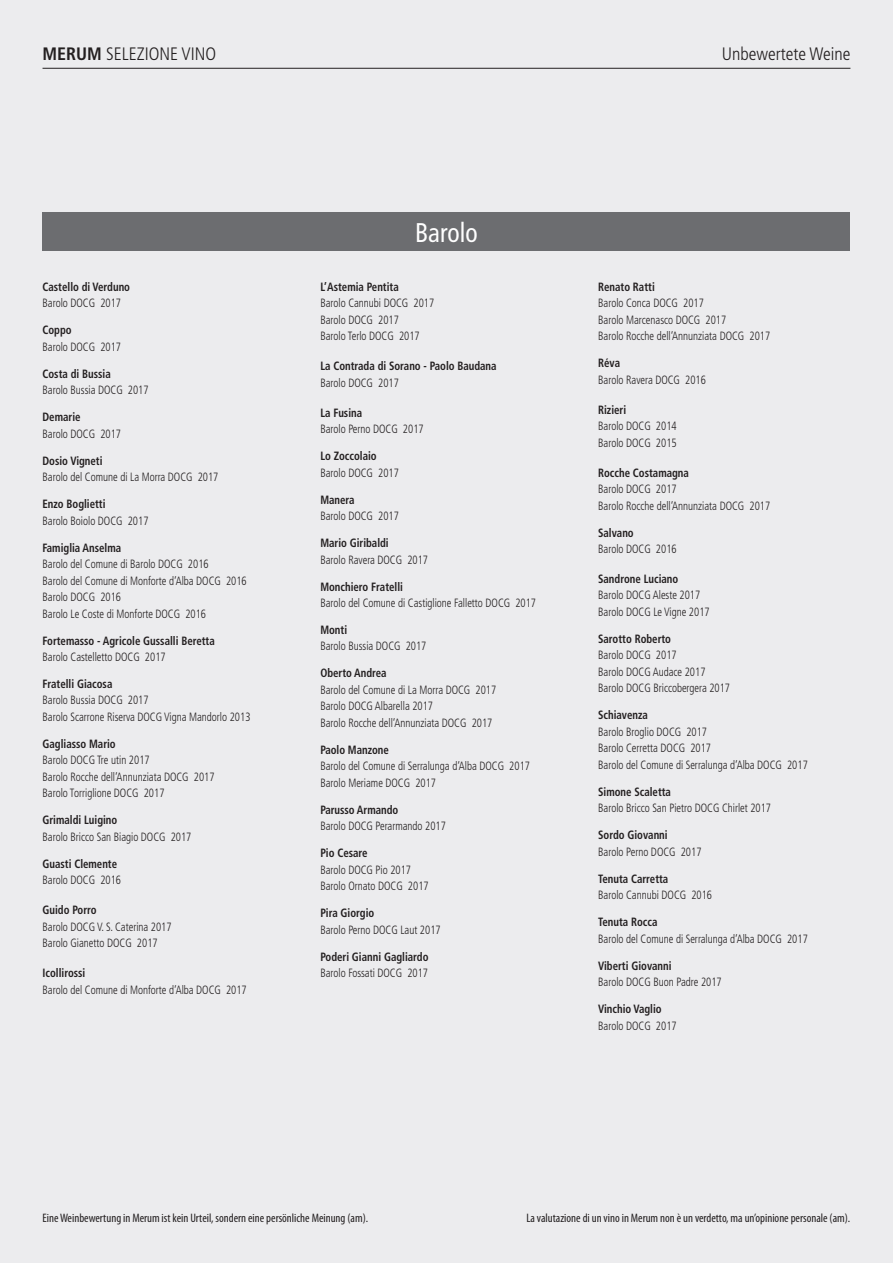
<style>
.page{position:relative;width:893px;height:1263px;background:#ececee}
.page>*{position:absolute;margin:0;border:0;box-sizing:border-box;transform-origin:0 0}
.t1{font:condensed 27px "Frutiger";color:#fff;scale:.94 1}
.t2{font:300 condensed 18px "Frutiger";color:#231f20}
.t3{font:condensed 12.3px "Myriad Pro";color:#231f20}
.Wein{font:300 condensed 12px "Frutiger";color:#231f20;scale:.9 1}
._4{font:700 condensed 12px "Frutiger";color:#231f20;scale:.9 1}
.s1{font-weight:700}
</style>
<div class="page">
<hr style="left:43px;top:68px;width:807px;height:1px;background:#231f20">
<div style="left:43px;top:213px;width:807px;height:38px;background:#6c6d70"></div>
<p class="t2" style="left:43px;top:44px;width:175px"><span class="s1">MERUM</span> SELEZIONE VINO</p>
<p class="t2" style="left:722px;top:44px;width:130px">Unbewertete Weine</p>
<p class="_4" style="left:43px;top:279px;width:99px">Castello di Verduno</p>
<p class="Wein" style="left:43px;top:296px;width:89px">Barolo DOCG 2017</p>
<p class="_4" style="left:43px;top:323px;width:34px">Coppo</p>
<p class="Wein" style="left:43px;top:340px;width:89px">Barolo DOCG 2017</p>
<p class="_4" style="left:43px;top:366px;width:77px">Costa di Bussia</p>
<p class="Wein" style="left:43px;top:383px;width:119px">Barolo Bussia DOCG 2017</p>
<p class="_4" style="left:43px;top:410px;width:44px">Demarie</p>
<p class="Wein" style="left:43px;top:427px;width:89px">Barolo DOCG 2017</p>
<p class="_4" style="left:43px;top:453px;width:68px">Dosio Vigneti</p>
<p class="Wein" style="left:43px;top:470px;width:197px">Barolo del Comune di La Morra DOCG 2017</p>
<p class="_4" style="left:43px;top:497px;width:72px">Enzo Boglietti</p>
<p class="Wein" style="left:43px;top:514px;width:119px">Barolo Boiolo DOCG 2017</p>
<p class="_4" style="left:43px;top:540px;width:89px">Famiglia Anselma</p>
<p class="Wein" style="left:43px;top:557px;width:186px">Barolo del Comune di Barolo DOCG 2016</p>
<p class="Wein" style="left:43px;top:574px;width:228px">Barolo del Comune di Monforte d‘Alba DOCG 2016</p>
<p class="Wein" style="left:43px;top:590px;width:89px">Barolo DOCG 2016</p>
<p class="Wein" style="left:43px;top:606px;width:183px">Barolo Le Coste di Monforte DOCG 2016</p>
<p class="_4" style="left:43px;top:633px;width:193px">Fortemasso - Agricole Gussalli Beretta</p>
<p class="Wein" style="left:43px;top:650px;width:138px">Barolo Castelletto DOCG 2017</p>
<p class="_4" style="left:43px;top:677px;width:79px">Fratelli Giacosa</p>
<p class="Wein" style="left:43px;top:693px;width:119px">Barolo Bussia DOCG 2017</p>
<p class="Wein" style="left:43px;top:710px;width:233px">Barolo Scarrone Riserva DOCG Vigna Mandorlo 2013</p>
<p class="_4" style="left:43px;top:737px;width:83px">Gagliasso Mario</p>
<p class="Wein" style="left:43px;top:753px;width:121px">Barolo DOCG Tre utin 2017</p>
<p class="Wein" style="left:43px;top:770px;width:193px">Barolo Rocche dell‘Annunziata DOCG 2017</p>
<p class="Wein" style="left:43px;top:786px;width:137px">Barolo Torriglione DOCG 2017</p>
<p class="_4" style="left:43px;top:813px;width:85px">Grimaldi Luigino</p>
<p class="Wein" style="left:43px;top:830px;width:167px">Barolo Bricco San Biagio DOCG 2017</p>
<p class="_4" style="left:43px;top:856px;width:84px">Guasti Clemente</p>
<p class="Wein" style="left:43px;top:873px;width:89px">Barolo DOCG 2016</p>
<p class="_4" style="left:43px;top:903px;width:62px">Guido Porro</p>
<p class="Wein" style="left:43px;top:920px;width:145px">Barolo DOCG V. S. Caterina 2017</p>
<p class="Wein" style="left:43px;top:936px;width:129px">Barolo Gianetto DOCG 2017</p>
<p class="_4" style="left:43px;top:966px;width:49px">Icollirossi</p>
<p class="Wein" style="left:43px;top:983px;width:228px">Barolo del Comune di Monforte d‘Alba DOCG 2017</p>
<p class="t1" style="left:415px;top:217px;width:68px">Barolo</p>
<p class="_4" style="left:320px;top:279px;width:89px">L’Astemia Pentita</p>
<p class="Wein" style="left:320px;top:296px;width:128px">Barolo Cannubi DOCG 2017</p>
<p class="Wein" style="left:320px;top:313px;width:89px">Barolo DOCG 2017</p>
<p class="Wein" style="left:320px;top:329px;width:112px">Barolo Terlo DOCG 2017</p>
<p class="_4" style="left:320px;top:359px;width:197px">La Contrada di Sorano - Paolo Baudana</p>
<p class="Wein" style="left:320px;top:376px;width:89px">Barolo DOCG 2017</p>
<p class="_4" style="left:320px;top:405px;width:48px">La Fusina</p>
<p class="Wein" style="left:320px;top:422px;width:116px">Barolo Perno DOCG 2017</p>
<p class="_4" style="left:320px;top:449px;width:64px">Lo Zoccolaio</p>
<p class="Wein" style="left:320px;top:466px;width:89px">Barolo DOCG 2017</p>
<p class="_4" style="left:320px;top:492px;width:40px">Manera</p>
<p class="Wein" style="left:320px;top:509px;width:89px">Barolo DOCG 2017</p>
<p class="_4" style="left:320px;top:536px;width:78px">Mario Giribaldi</p>
<p class="Wein" style="left:320px;top:552px;width:121px">Barolo Ravera DOCG 2017</p>
<p class="_4" style="left:320px;top:579px;width:93px">Monchiero Fratelli</p>
<p class="Wein" style="left:320px;top:596px;width:241px">Barolo del Comune di Castiglione Falletto DOCG 2017</p>
<p class="_4" style="left:320px;top:623px;width:31px">Monti</p>
<p class="Wein" style="left:320px;top:639px;width:119px">Barolo Bussia DOCG 2017</p>
<p class="_4" style="left:320px;top:666px;width:75px">Oberto Andrea</p>
<p class="Wein" style="left:320px;top:683px;width:197px">Barolo del Comune di La Morra DOCG 2017</p>
<p class="Wein" style="left:320px;top:699px;width:127px">Barolo DOCG Albarella 2017</p>
<p class="Wein" style="left:320px;top:716px;width:193px">Barolo Rocche dell‘Annunziata DOCG 2017</p>
<p class="_4" style="left:320px;top:743px;width:78px">Paolo Manzone</p>
<p class="Wein" style="left:320px;top:759px;width:234px">Barolo del Comune di Serralunga d‘Alba DOCG 2017</p>
<p class="Wein" style="left:320px;top:776px;width:130px">Barolo Meriame DOCG 2017</p>
<p class="_4" style="left:320px;top:802px;width:88px">Parusso Armando</p>
<p class="Wein" style="left:320px;top:819px;width:141px">Barolo DOCG Perarmando 2017</p>
<p class="_4" style="left:320px;top:846px;width:54px">Pio Cesare</p>
<p class="Wein" style="left:320px;top:863px;width:102px">Barolo DOCG Pio 2017</p>
<p class="Wein" style="left:320px;top:879px;width:122px">Barolo Ornato DOCG 2017</p>
<p class="_4" style="left:320px;top:906px;width:62px">Pira Giorgio</p>
<p class="Wein" style="left:320px;top:923px;width:135px">Barolo Perno DOCG Laut 2017</p>
<p class="_4" style="left:320px;top:949px;width:122px">Poderi Gianni Gagliardo</p>
<p class="Wein" style="left:320px;top:966px;width:121px">Barolo Fossati DOCG 2017</p>
<p class="_4" style="left:598px;top:279px;width:64px">Renato Ratti</p>
<p class="Wein" style="left:598px;top:296px;width:119px">Barolo Conca DOCG 2017</p>
<p class="Wein" style="left:598px;top:313px;width:144px">Barolo Marcenasco DOCG 2017</p>
<p class="Wein" style="left:598px;top:329px;width:193px">Barolo Rocche dell‘Annunziata DOCG 2017</p>
<p class="_4" style="left:598px;top:356px;width:26px">Réva</p>
<p class="Wein" style="left:598px;top:373px;width:121px">Barolo Ravera DOCG 2016</p>
<p class="_4" style="left:598px;top:402px;width:33px">Rizieri</p>
<p class="Wein" style="left:598px;top:419px;width:89px">Barolo DOCG 2014</p>
<p class="Wein" style="left:598px;top:436px;width:89px">Barolo DOCG 2015</p>
<p class="_4" style="left:598px;top:465px;width:102px">Rocche Costamagna</p>
<p class="Wein" style="left:598px;top:482px;width:89px">Barolo DOCG 2017</p>
<p class="Wein" style="left:598px;top:498px;width:193px">Barolo Rocche dell‘Annunziata DOCG 2017</p>
<p class="_4" style="left:598px;top:525px;width:41px">Salvano</p>
<p class="Wein" style="left:598px;top:542px;width:89px">Barolo DOCG 2016</p>
<p class="_4" style="left:598px;top:572px;width:91px">Sandrone Luciano</p>
<p class="Wein" style="left:598px;top:588px;width:115px">Barolo DOCG Aleste 2017</p>
<p class="Wein" style="left:598px;top:605px;width:125px">Barolo DOCG Le Vigne 2017</p>
<p class="_4" style="left:598px;top:632px;width:83px">Sarotto Roberto</p>
<p class="Wein" style="left:598px;top:648px;width:89px">Barolo DOCG 2017</p>
<p class="Wein" style="left:598px;top:665px;width:121px">Barolo DOCG Audace 2017</p>
<p class="Wein" style="left:598px;top:681px;width:148px">Barolo DOCG Briccobergera 2017</p>
<p class="_4" style="left:598px;top:708px;width:57px">Schiavenza</p>
<p class="Wein" style="left:598px;top:725px;width:123px">Barolo Broglio DOCG 2017</p>
<p class="Wein" style="left:598px;top:741px;width:127px">Barolo Cerretta DOCG 2017</p>
<p class="Wein" style="left:598px;top:758px;width:234px">Barolo del Comune di Serralunga d‘Alba DOCG 2017</p>
<p class="_4" style="left:598px;top:784px;width:82px">Simone Scaletta</p>
<p class="Wein" style="left:598px;top:801px;width:194px">Barolo Bricco San Pietro DOCG Chirlet 2017</p>
<p class="_4" style="left:598px;top:828px;width:79px">Sordo Giovanni</p>
<p class="Wein" style="left:598px;top:845px;width:116px">Barolo Perno DOCG 2017</p>
<p class="_4" style="left:598px;top:871px;width:80px">Tenuta Carretta</p>
<p class="Wein" style="left:598px;top:888px;width:128px">Barolo Cannubi DOCG 2016</p>
<p class="_4" style="left:598px;top:915px;width:67px">Tenuta Rocca</p>
<p class="Wein" style="left:598px;top:932px;width:234px">Barolo del Comune di Serralunga d‘Alba DOCG 2017</p>
<p class="_4" style="left:598px;top:958px;width:83px">Viberti Giovanni</p>
<p class="Wein" style="left:598px;top:975px;width:139px">Barolo DOCG Buon Padre 2017</p>
<p class="_4" style="left:598px;top:1002px;width:72px">Vinchio Vaglio</p>
<p class="Wein" style="left:598px;top:1019px;width:89px">Barolo DOCG 2017</p>
<p class="t3" style="left:43px;top:1211px;width:327px">Eine Weinbewertung in Merum ist kein Urteil, sondern eine persönliche Meinung (am).</p>
<p class="t3" style="left:526px;top:1211px;width:325px">La valutazione di un vino in Merum non è un verdetto, ma un’opinione personale (am).</p>
</div>
